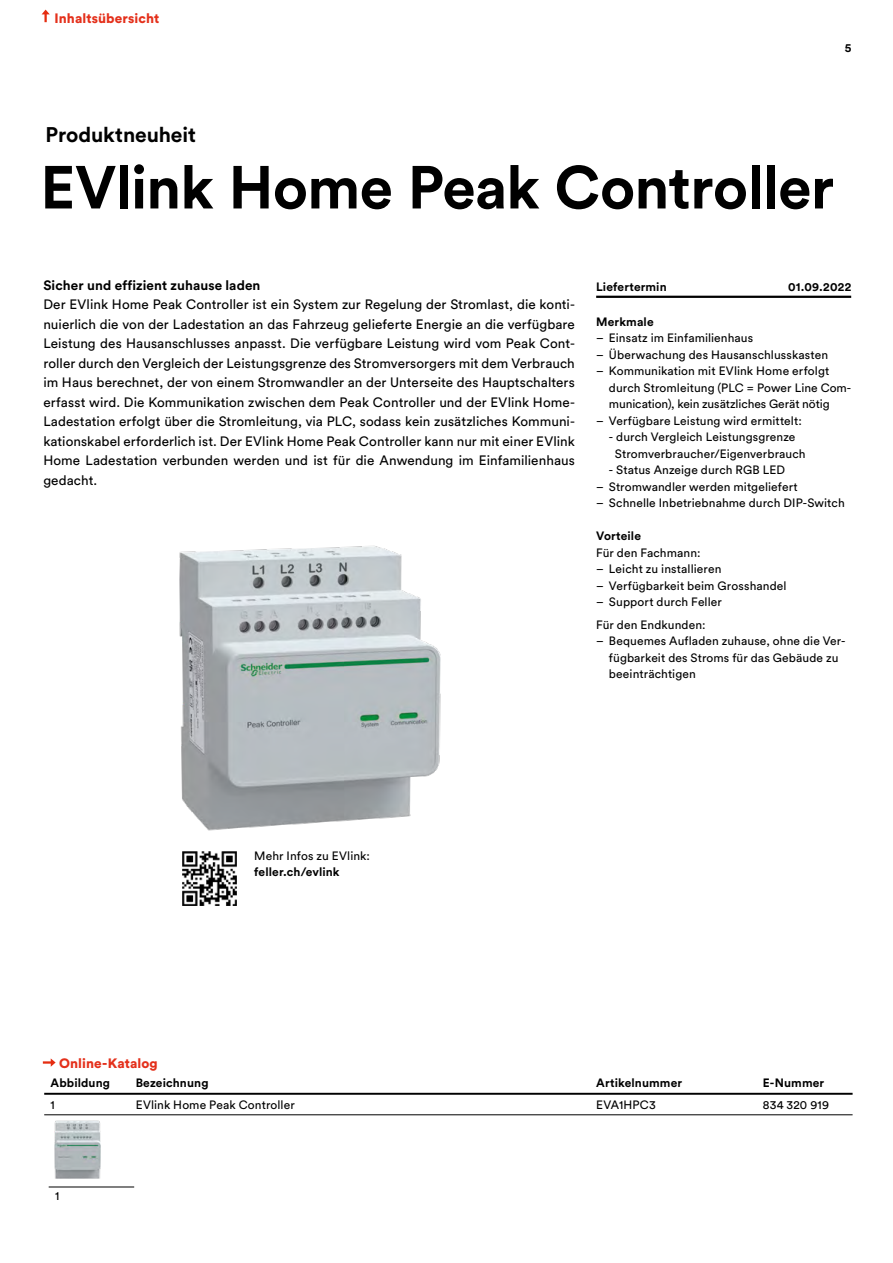
<style>
.page{position:relative;width:893px;height:1263px;background:#fff}
.page>*{position:absolute;margin:0;border:0;box-sizing:border-box;transform-origin:0 0}
.t1{font:700 60px "Circular Std";letter-spacing:-.015em;color:#000}
.t2{font:700 21px "Circular Std";letter-spacing:-.005em;color:#000}
.Fliesstext{font:13.5px/19.5px "Circular Std";letter-spacing:.005em;color:#000;text-align:justify}
.LINK_ROT{font:900 13.5px "Circular Std";letter-spacing:.005em;color:#e4301b}
.t3{font:700 13.5px "Circular Std";letter-spacing:.005em;color:#000}
.Sortiment_Inhalt{font:12px/16.5px "Circular Std";letter-spacing:.01em;color:#000}
.Sortiment_Inhalt_Tit{font:700 12px "Circular Std";letter-spacing:.01em;color:#000}
.Liefertermin_Linie_ü{font:700 12px "Circular Std";letter-spacing:.015em;color:#000}
</style>
<div class="page">
<img style="left:179px;top:545px;width:262px;height:286px">
<img style="left:54px;top:1120px;width:47px;height:59px">
<hr style="left:49px;top:1187px;width:85px;height:1px;background:#000">
<svg style="left:42px;top:10px;width:8px;height:12px"></svg>
<svg style="left:43px;top:1058px;width:13px;height:9px"></svg>
<img style="left:182px;top:851px;width:55px;height:55px">
<hr style="left:596px;top:296px;width:255px;height:2px;background:#000">
<hr style="left:44px;top:1093px;width:809px;height:2px;background:#000">
<hr style="left:44px;top:1114px;width:809px;height:1px;background:#000">
<p class="LINK_ROT" style="left:54px;top:9px;width:106px">Inhaltsübersicht</p>
<p class="Sortiment_Inhalt_Tit" style="left:845px;top:40px;width:8px">5</p>
<p class="t2" style="left:46px;top:122px;width:152px">Produktneuheit</p>
<p class="t1" style="left:40px;top:149px;width:795px">EVlink Home Peak Controller</p>
<p class="t3" style="left:43px;top:276px;width:219px">Sicher und effizient zuhause laden</p>
<p class="Fliesstext" style="left:43px;top:294px;width:533px">Der EVlink Home Peak Controller ist ein System zur Regelung der Stromlast, die konti&shy;nuierlich die von der Ladestation an das Fahrzeug gelieferte Energie an die verfügbare Leistung des Hausanschlusses anpasst. Die verfügbare Leistung wird vom Peak Cont&shy;roller durch den Vergleich der Leistungsgrenze des Stromversorgers mit dem Verbrauch im Haus berechnet, der von einem Stromwandler an der Unterseite des Hauptschalters erfasst wird. Die Kommunikation zwischen dem Peak Controller und der EVlink Home-Ladestation erfolgt über die Stromleitung, via PLC, sodass kein zusätzliches Kommuni&shy;kationskabel erforderlich ist. Der EVlink Home Peak Controller kann nur mit einer EVlink Home Ladestation verbunden werden und ist für die Anwendung im Einfamilienhaus gedacht.</p>
<p class="Liefertermin_Linie_ü" style="left:596px;top:279px;width:72px">Liefertermin</p>
<p class="Liefertermin_Linie_ü" style="left:788px;top:279px;width:65px">01.09.2022</p>
<p class="Sortiment_Inhalt_Tit" style="left:596px;top:314px;width:59px">Merkmale</p>
<p class="Sortiment_Inhalt" style="left:596px;top:330px;width:159px">– Einsatz im Einfamilienhaus</p>
<p class="Sortiment_Inhalt" style="left:596px;top:346px;width:234px">– Überwachung des Hausanschlusskasten</p>
<p class="Sortiment_Inhalt" style="left:609px;top:363px;width:244px;text-indent:-13px">– Kommunikation mit EVlink Home erfolgt durch Stromleitung (PLC = Power Line Com&shy;munication), kein zusätzliches Gerät nötig</p>
<p class="Sortiment_Inhalt" style="left:596px;top:412px;width:207px">– Verfügbare Leistung wird ermittelt:</p>
<p class="Sortiment_Inhalt" style="left:615px;top:429px;width:192px;text-indent:-6px">- durch Vergleich Leistungsgrenze<br>Stromverbraucher/Eigenverbrauch</p>
<p class="Sortiment_Inhalt" style="left:609px;top:462px;width:178px">- Status Anzeige durch RGB LED</p>
<p class="Sortiment_Inhalt" style="left:596px;top:478px;width:203px">– Stromwandler werden mitgeliefert</p>
<p class="Sortiment_Inhalt" style="left:596px;top:495px;width:250px">– Schnelle Inbetriebnahme durch DIP-Switch</p>
<p class="Sortiment_Inhalt_Tit" style="left:596px;top:528px;width:46px">Vorteile</p>
<p class="Sortiment_Inhalt" style="left:596px;top:544px;width:106px">Für den Fachmann:</p>
<p class="Sortiment_Inhalt" style="left:596px;top:561px;width:127px">– Leicht zu installieren</p>
<p class="Sortiment_Inhalt" style="left:596px;top:577px;width:192px">– Verfügbarkeit beim Grosshandel</p>
<p class="Sortiment_Inhalt" style="left:596px;top:594px;width:127px">– Support durch Feller</p>
<p class="Sortiment_Inhalt" style="left:596px;top:616px;width:111px">Für den Endkunden:</p>
<p class="Sortiment_Inhalt" style="left:609px;top:633px;width:238px;text-indent:-13px">– Bequemes Aufladen zuhause, ohne die Ver&shy;fügbarkeit des Stroms für das Gebäude zu beeinträchtigen</p>
<p class="Sortiment_Inhalt" style="left:254px;top:847px;width:117px">Mehr Infos zu EVlink:</p>
<p class="Sortiment_Inhalt_Tit" style="left:254px;top:864px;width:87px">feller.ch/evlink</p>
<p class="LINK_ROT" style="left:59px;top:1054px;width:100px">Online-Katalog</p>
<p class="Sortiment_Inhalt_Tit" style="left:51px;top:1075px;width:61px">Abbildung</p>
<p class="Sortiment_Inhalt_Tit" style="left:136px;top:1075px;width:74px">Bezeichnung</p>
<p class="Sortiment_Inhalt_Tit" style="left:596px;top:1075px;width:87px">Artikelnummer</p>
<p class="Sortiment_Inhalt_Tit" style="left:763px;top:1075px;width:63px">E-Nummer</p>
<p class="Sortiment_Inhalt" style="left:51px;top:1096px;width:6px">1</p>
<p class="Sortiment_Inhalt" style="left:136px;top:1096px;width:161px">EVlink Home Peak Controller</p>
<p class="Sortiment_Inhalt" style="left:596px;top:1096px;width:61px">EVA1HPC3</p>
<p class="Sortiment_Inhalt" style="left:763px;top:1096px;width:68px">834 320 919</p>
<p class="Sortiment_Inhalt" style="left:55px;top:1187px;width:6px">1</p>
</div>
